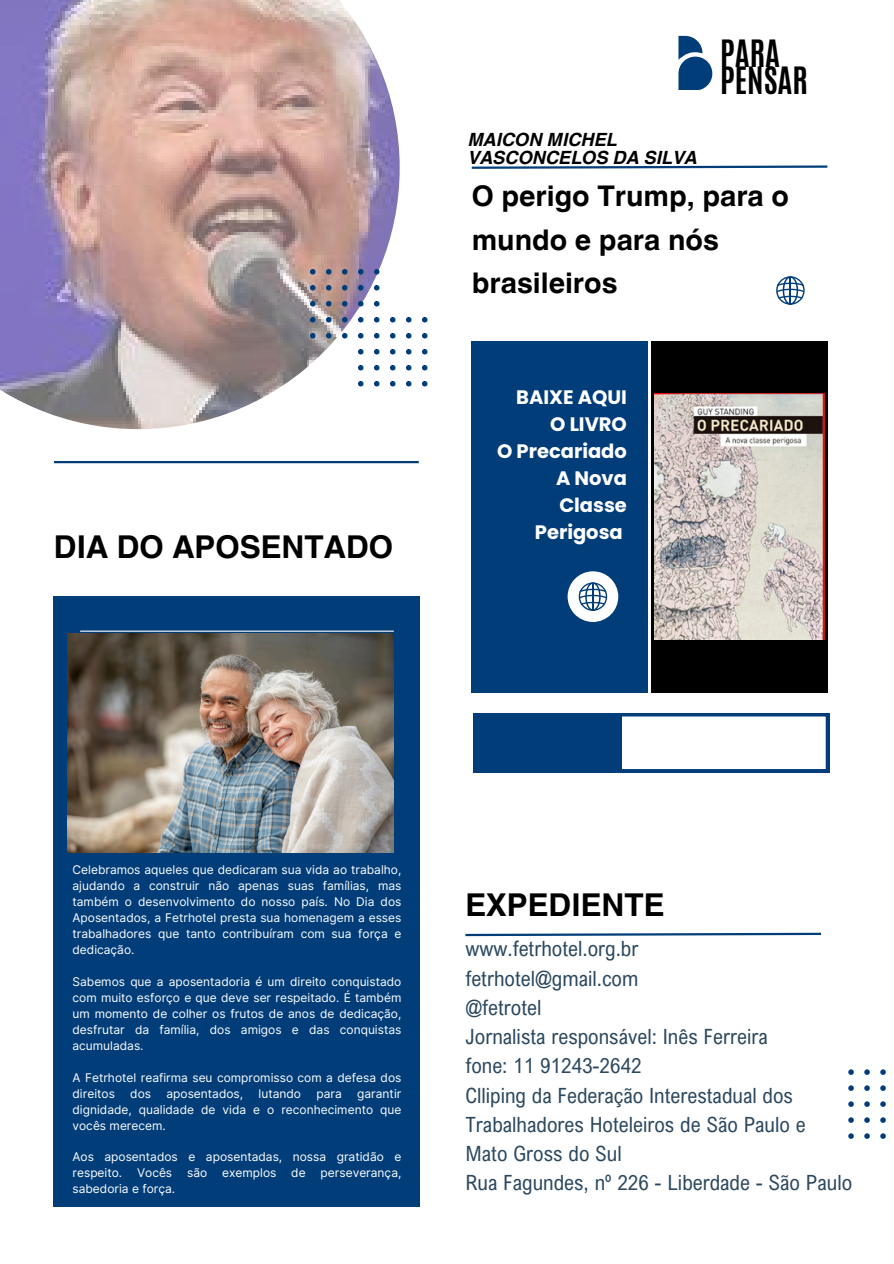
<style>
.page{position:relative;width:894px;height:1264px;background:#fff}
.page>*{position:absolute;margin:0;border:0;box-sizing:border-box;transform-origin:0 0}
.t1{font:700 31.5px "Helvetica World";color:#000}
.t2{font:700 31.5px/27px "Antonio";color:#000}
.t3{font:700 28.5px/43.8px "Helvetica World";color:#000}
.t4{font:21px/29.2px "Arial Nova Cond";color:#2b485f}
.t5{font:700 19.5px/27px "Poppins";color:#fff;text-align:right}
.t6{font:italic 700 18.3px/18px "Helvetica World";color:#000}
.t7{font:12px/15.9px "Inter";color:#fff;text-align:justify}
</style>
<div class="page">
<img style="left:0;top:0;width:399px;height:429px">
<div style="left:54px;top:596px;width:366px;height:610px;background:#003d79"></div>
<hr style="left:54px;top:461px;width:364px;height:2px;background:#003d79">
<svg style="left:471px;top:165px;width:357px;height:4px"></svg>
<div style="left:471px;top:342px;width:176px;height:351px;background:#003d79"></div>
<div style="left:651px;top:342px;width:176px;height:351px;background:#000"></div>
<svg style="left:621px;top:713px;width:207px;height:59px"></svg>
<div style="left:473px;top:713px;width:148px;height:59px;background:#003d79"></div>
<hr style="left:80px;top:630px;width:313px;height:1px;background:#fff">
<svg style="left:465px;top:932px;width:356px;height:5px"></svg>
<svg style="left:678px;top:36px;width:34px;height:54px"></svg>
<svg style="left:310px;top:269px;width:5px;height:5px"></svg>
<svg style="left:326px;top:269px;width:5px;height:5px"></svg>
<svg style="left:342px;top:269px;width:5px;height:5px"></svg>
<svg style="left:358px;top:269px;width:5px;height:5px"></svg>
<svg style="left:374px;top:269px;width:5px;height:5px"></svg>
<svg style="left:310px;top:285px;width:5px;height:5px"></svg>
<svg style="left:326px;top:285px;width:5px;height:5px"></svg>
<svg style="left:342px;top:285px;width:5px;height:5px"></svg>
<svg style="left:358px;top:285px;width:5px;height:5px"></svg>
<svg style="left:374px;top:285px;width:5px;height:5px"></svg>
<svg style="left:310px;top:301px;width:5px;height:5px"></svg>
<svg style="left:326px;top:301px;width:5px;height:5px"></svg>
<svg style="left:342px;top:301px;width:5px;height:5px"></svg>
<svg style="left:358px;top:301px;width:5px;height:5px"></svg>
<svg style="left:374px;top:301px;width:5px;height:5px"></svg>
<svg style="left:310px;top:317px;width:5px;height:5px"></svg>
<svg style="left:326px;top:317px;width:5px;height:5px"></svg>
<svg style="left:342px;top:317px;width:5px;height:5px"></svg>
<svg style="left:358px;top:317px;width:5px;height:5px"></svg>
<svg style="left:374px;top:317px;width:5px;height:5px"></svg>
<svg style="left:390px;top:317px;width:5px;height:5px"></svg>
<svg style="left:406px;top:317px;width:5px;height:5px"></svg>
<svg style="left:422px;top:317px;width:5px;height:5px"></svg>
<svg style="left:310px;top:333px;width:5px;height:5px"></svg>
<svg style="left:326px;top:333px;width:5px;height:5px"></svg>
<svg style="left:342px;top:333px;width:5px;height:5px"></svg>
<svg style="left:358px;top:333px;width:5px;height:5px"></svg>
<svg style="left:374px;top:333px;width:5px;height:5px"></svg>
<svg style="left:390px;top:333px;width:5px;height:5px"></svg>
<svg style="left:406px;top:333px;width:5px;height:5px"></svg>
<svg style="left:422px;top:333px;width:5px;height:5px"></svg>
<svg style="left:358px;top:349px;width:5px;height:5px"></svg>
<svg style="left:374px;top:349px;width:5px;height:5px"></svg>
<svg style="left:390px;top:349px;width:5px;height:5px"></svg>
<svg style="left:406px;top:349px;width:5px;height:5px"></svg>
<svg style="left:422px;top:349px;width:5px;height:5px"></svg>
<svg style="left:358px;top:365px;width:5px;height:5px"></svg>
<svg style="left:374px;top:365px;width:5px;height:5px"></svg>
<svg style="left:390px;top:365px;width:5px;height:5px"></svg>
<svg style="left:406px;top:365px;width:5px;height:5px"></svg>
<svg style="left:422px;top:365px;width:5px;height:5px"></svg>
<svg style="left:358px;top:381px;width:5px;height:5px"></svg>
<svg style="left:374px;top:381px;width:5px;height:5px"></svg>
<svg style="left:390px;top:381px;width:5px;height:5px"></svg>
<svg style="left:406px;top:381px;width:5px;height:5px"></svg>
<svg style="left:422px;top:381px;width:5px;height:5px"></svg>
<svg style="left:848px;top:1069px;width:5px;height:5px"></svg>
<svg style="left:864px;top:1069px;width:5px;height:5px"></svg>
<svg style="left:880px;top:1069px;width:5px;height:5px"></svg>
<svg style="left:848px;top:1085px;width:5px;height:5px"></svg>
<svg style="left:864px;top:1085px;width:5px;height:5px"></svg>
<svg style="left:880px;top:1085px;width:5px;height:5px"></svg>
<svg style="left:848px;top:1101px;width:5px;height:5px"></svg>
<svg style="left:864px;top:1101px;width:5px;height:5px"></svg>
<svg style="left:880px;top:1101px;width:5px;height:5px"></svg>
<svg style="left:848px;top:1117px;width:5px;height:5px"></svg>
<svg style="left:864px;top:1117px;width:5px;height:5px"></svg>
<svg style="left:880px;top:1117px;width:5px;height:5px"></svg>
<svg style="left:848px;top:1133px;width:5px;height:5px"></svg>
<svg style="left:864px;top:1133px;width:5px;height:5px"></svg>
<svg style="left:880px;top:1133px;width:5px;height:5px"></svg>
<svg style="left:776px;top:276px;width:29px;height:29px"></svg>
<svg style="left:567px;top:571px;width:51px;height:51px"></svg>
<img style="left:654px;top:393px;width:170px;height:246px">
<img style="left:67px;top:634px;width:327px;height:218px">
<p class="t1" style="left:54px;top:521px;width:341px">DIA DO APOSENTADO</p>
<h1 class="t6" style="left:468px;top:128px;width:231px">MAICON MICHEL<br>VASCONCELOS DA SILVA</h1>
<p class="t2" style="left:720px;top:40px;width:89px">PARA<br>PENSAR</p>
<p class="t3" style="left:471px;top:171px;width:319px">O perigo Trump, para o mundo e para nós brasileiros</p>
<p class="t5" style="left:497px;top:383px;width:131px">BAIXE AQUI<br>O LIVRO<br>O Precariado<br>A Nova<br>Classe<br>Perigosa</p>
<p class="t7" style="left:72px;top:861px;width:330px">Celebramos aqueles que dedicaram sua vida ao trabalho, ajudando a construir não apenas suas famílias, mas também o desenvolvimento do nosso país. No Dia dos Aposentados, a Fetrhotel presta sua homenagem a esses trabalhadores que tanto contribuíram com sua força e dedicação.</p>
<p class="t7" style="left:72px;top:973px;width:330px">Sabemos que a aposentadoria é um direito conquistado com muito esforço e que deve ser respeitado. É também um momento de colher os frutos de anos de dedicação, desfrutar da família, dos amigos e das conquistas acumuladas.</p>
<p class="t7" style="left:72px;top:1069px;width:330px">A Fetrhotel reafirma seu compromisso com a defesa dos direitos</p>
<p class="t7" style="left:72px;top:1085px;width:330px;text-indent:285px">garantir dignidade, qualidade de vida e o reconhecimento que vocês merecem.</p>
<p class="t7" style="left:72px;top:1149px;width:330px">Aos aposentados e aposentadas, nossa gratidão e respeito. Vocês são exemplos de perseverança, sabedoria e força.</p>
<p class="t7" style="left:130px;top:1085px;width:22px">dos</p>
<p class="t7" style="left:166px;top:1085px;width:78px">aposentados,</p>
<p class="t7" style="left:258px;top:1085px;width:44px">lutando</p>
<p class="t7" style="left:316px;top:1085px;width:27px">para</p>
<p class="t1" style="left:465px;top:878px;width:201px">EXPEDIENTE</p>
<p class="t4" style="left:465px;top:933px;width:388px">www.fetrhotel.org.br<br>fetrhotel@gmail.com<br>@fetrotel<br>Jornalista responsável: Inês Ferreira<br>fone: 11 91243-2642<br>Clliping da Federação Interestadual dos<br>Trabalhadores Hoteleiros de São Paulo e<br>Mato Gross do Sul<br>Rua Fagundes, nº 226 - Liberdade - São Paulo</p>
</div>
